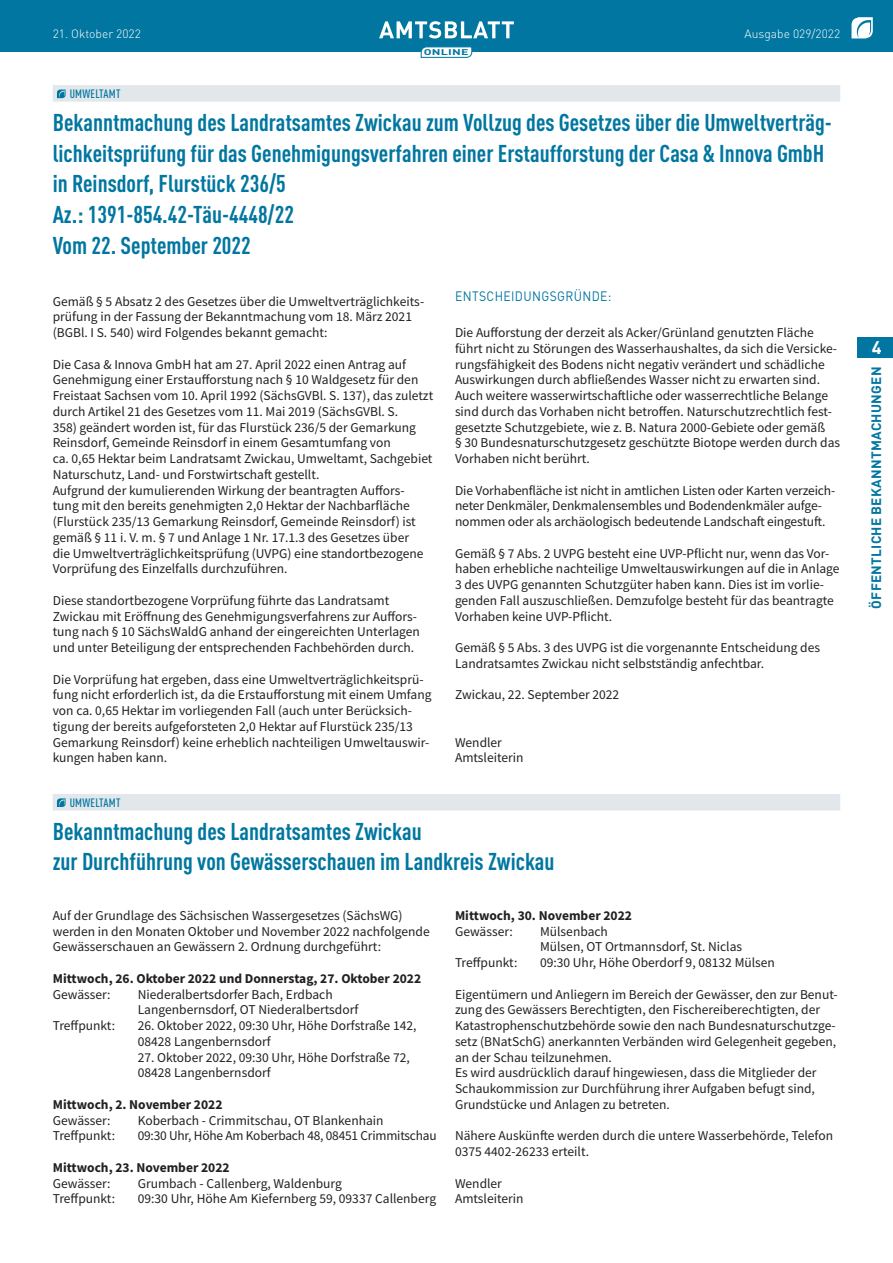
<style>
.page{position:relative;width:893px;height:1263px;background:#fff}
.page>*{position:absolute;margin:0;border:0;box-sizing:border-box;transform-origin:0 0}
.t1{font:700 condensed 24px/30.8px "DIN Pro";color:#0076a0}
.t2{font:700 18px "DIN Pro";color:#fff}
.t3{font:13.5px/15.8px "Source Sans Pro";color:#231f20}
.t4{font:700 13.5px "Source Sans Pro";color:#231f20}
.t5{font:700 13.5px "DIN Pro";letter-spacing:.02em;color:#0076a0}
.t6{font:13.5px "DIN Pro";letter-spacing:.03em;color:#0076a0;scale:.9 1}
.t7{font:300 12px "DIN Pro";color:#fff}
.t8{font:500 condensed 12px "DIN Pro";letter-spacing:.02em;color:#0076a0}
.t9{font:700 8.25px "DIN Pro";letter-spacing:.02em;color:#0076a0;scale:1.5 1}
</style>
<div class="page">
<div style="left:0;top:0;width:893px;height:51px;background:#0076a0"></div>
<svg style="left:851px;top:17px;width:22px;height:21px"></svg>
<svg style="left:379px;top:21px;width:135px;height:17px"></svg>
<svg style="left:421px;top:47px;width:51px;height:11px"></svg>
<div style="left:857px;top:337px;width:36px;height:21px;background:#0076a0"></div>
<div style="left:53px;top:85px;width:787px;height:17px;background:#e1e7ea"></div>
<svg style="left:57px;top:90px;width:9px;height:8px"></svg>
<div style="left:53px;top:794px;width:787px;height:16px;background:#e1e7ea"></div>
<svg style="left:57px;top:798px;width:9px;height:9px"></svg>
<p class="t7" style="left:53px;top:25px;width:90px">21. Oktober 2022</p>
<p class="t7" style="left:745px;top:25px;width:97px">Ausgabe 029/2022</p>
<p class="t9" style="left:424px;top:45px;width:31px">ONLINE</p>
<p class="t8" style="left:70px;top:85px;width:52px">UMWELTAMT</p>
<p class="t1" style="left:53px;top:105px;width:781px">Bekanntmachung des Landratsamtes Zwickau zum Vollzug des Gesetzes über die Umweltverträg&shy;lichkeitsprüfung für das Genehmigungsverfahren einer Erstaufforstung der Casa &amp; Innova GmbH in Reinsdorf, Flurstück 236/5<br>Az.: 1391-854.42-Täu-4448/22<br>Vom 22. September 2022</p>
<p class="t3" style="left:53px;top:293px;width:373px">Gemäß § 5 Absatz 2 des Gesetzes über die Umweltverträglichkeits&shy;prüfung in der Fassung der Bekanntmachung vom 18. März 2021 (BGBl. I S. 540) wird Folgendes bekannt gemacht:</p>
<p class="t3" style="left:53px;top:356px;width:382px">Die Casa &amp; Innova GmbH hat am 27. April 2022 einen Antrag auf Genehmigung einer Erstaufforstung nach § 10 Waldgesetz für den Freistaat Sachsen vom 10. April 1992 (SächsGVBl. S. 137), das zuletzt durch Artikel 21 des Gesetzes vom 11. Mai 2019 (SächsGVBl. S.<br>358) geändert worden ist, für das Flurstück 236/5 der Gemarkung Reinsdorf, Gemeinde Reinsdorf in einem Gesamtumfang von<br>ca. 0,65 Hektar beim Landratsamt Zwickau, Umweltamt, Sachgebiet Naturschutz, Land- und Forstwirtschaft gestellt.<br>Aufgrund der kumulierenden Wirkung der beantragten Auffors&shy;tung mit den bereits genehmigten 2,0 Hektar der Nachbarfläche (Flurstück 235/13 Gemarkung Reinsdorf, Gemeinde Reinsdorf) ist gemäß § 11 i. V. m. § 7 und Anlage 1 Nr. 17.1.3 des Gesetzes über<br>die Umweltverträglichkeitsprüfung (UVPG) eine standortbezogene Vorprüfung des Einzelfalls durchzuführen.</p>
<p class="t3" style="left:53px;top:592px;width:369px">Diese standortbezogene Vorprüfung führte das Landratsamt Zwickau mit Eröffnung des Genehmigungsverfahrens zur Auffors&shy;tung nach § 10 SächsWaldG anhand der eingereichten Unterlagen und unter Beteiligung der entsprechenden Fachbehörden durch.</p>
<p class="t3" style="left:53px;top:671px;width:380px">Die Vorprüfung hat ergeben, dass eine Umweltverträglichkeitsprü&shy;fung nicht erforderlich ist, da die Erstaufforstung mit einem Umfang von ca. 0,65 Hektar im vorliegenden Fall (auch unter Berücksich&shy;tigung der bereits aufgeforsteten 2,0 Hektar auf Flurstück 235/13<br>Gemarkung Reinsdorf) keine erheblich nachteiligen Umweltauswir&shy;kungen haben kann.</p>
<p class="t6" style="left:455px;top:286px;width:175px">ENTSCHEIDUNGSGRÜNDE:</p>
<p class="t3" style="left:455px;top:325px;width:387px">Die Aufforstung der derzeit als Acker/Grünland genutzten Fläche führt nicht zu Störungen des Wasserhaushaltes, da sich die Versicke&shy;rungsfähigkeit des Bodens nicht negativ verändert und schädliche Auswirkungen durch abfließendes Wasser nicht zu erwarten sind.<br>Auch weitere wasserwirtschaftliche oder wasserrechtliche Belange sind durch das Vorhaben nicht betroffen. Naturschutzrechtlich fest&shy;gesetzte Schutzgebiete, wie z. B. Natura 2000-Gebiete oder gemäß<br>§ 30 Bundesnaturschutzgesetz geschützte Biotope werden durch das Vorhaben nicht berührt.</p>
<p class="t3" style="left:455px;top:482px;width:382px">Die Vorhabenfläche ist nicht in amtlichen Listen oder Karten verzeich&shy;neter Denkmäler, Denkmalensembles und Bodendenkmäler aufge&shy;nommen oder als archäologisch bedeutende Landschaft eingestuft.</p>
<p class="t3" style="left:455px;top:545px;width:386px">Gemäß § 7 Abs. 2 UVPG besteht eine UVP-Pflicht nur, wenn das Vor&shy;haben erhebliche nachteilige Umweltauswirkungen auf die in Anlage 3 des UVPG genannten Schutzgüter haben kann. Dies ist im vorlie&shy;genden Fall auszuschließen. Demzufolge besteht für das beantragte Vorhaben keine UVP-Pflicht.</p>
<p class="t3" style="left:455px;top:640px;width:367px">Gemäß § 5 Abs. 3 des UVPG ist die vorgenannte Entscheidung des<br>Landratsamtes Zwickau nicht selbstständig anfechtbar.</p>
<p class="t3" style="left:455px;top:687px;width:166px">Zwickau, 22. September 2022</p>
<p class="t3" style="left:455px;top:734px;width:70px">Wendler<br>Amtsleiterin</p>
<p class="t8" style="left:70px;top:794px;width:52px">UMWELTAMT</p>
<h1 class="t1" style="left:53px;top:814px;width:503px">Bekanntmachung des Landratsamtes Zwickau<br>zur Durchführung von Gewässerschauen im Landkreis Zwickau</h1>
<p class="t3" style="left:53px;top:907px;width:378px">Auf der Grundlage des Sächsischen Wassergesetzes (SächsWG) werden in den Monaten Oktober und November 2022 nachfolgende<br>Gewässerschauen an Gewässern 2. Ordnung durchgeführt:</p>
<p class="t4" style="left:53px;top:969px;width:370px">Mittwoch, 26. Oktober 2022 und Donnerstag, 27. Oktober 2022</p>
<p class="t3" style="left:53px;top:986px;width:59px">Gewässer:</p>
<p class="t3" style="left:138px;top:986px;width:222px">Niederalbertsdorfer Bach, Erdbach<br>Langenbernsdorf, OT Niederalbertsdorf</p>
<p class="t3" style="left:53px;top:1018px;width:64px">Treffpunkt:</p>
<p class="t3" style="left:138px;top:1018px;width:280px">26. Oktober 2022, 09:30 Uhr, Höhe Dorfstraße 142,<br>08428 Langenbernsdorf</p>
<p class="t3" style="left:138px;top:1049px;width:274px">27. Oktober 2022, 09:30 Uhr, Höhe Dorfstraße 72,<br>08428 Langenbernsdorf</p>
<p class="t4" style="left:53px;top:1095px;width:171px">Mittwoch, 2. November 2022</p>
<p class="t3" style="left:53px;top:1112px;width:59px">Gewässer:</p>
<p class="t3" style="left:138px;top:1112px;width:247px">Koberbach - Crimmitschau, OT Blankenhain</p>
<p class="t3" style="left:53px;top:1128px;width:64px">Treffpunkt:</p>
<p class="t3" style="left:138px;top:1128px;width:300px">09:30 Uhr, Höhe Am Koberbach 48, 08451 Crimmitschau</p>
<p class="t4" style="left:53px;top:1158px;width:178px">Mittwoch, 23. November 2022</p>
<p class="t3" style="left:53px;top:1175px;width:59px">Gewässer:</p>
<p class="t3" style="left:138px;top:1175px;width:206px">Grumbach - Callenberg, Waldenburg</p>
<p class="t3" style="left:53px;top:1191px;width:64px">Treffpunkt:</p>
<p class="t3" style="left:138px;top:1191px;width:300px">09:30 Uhr, Höhe Am Kiefernberg 59, 09337 Callenberg</p>
<p class="t4" style="left:455px;top:906px;width:178px">Mittwoch, 30. November 2022</p>
<p class="t3" style="left:455px;top:923px;width:59px">Gewässer:</p>
<p class="t3" style="left:540px;top:923px;width:204px">Mülsenbach<br>Mülsen, OT Ortmannsdorf, St. Niclas</p>
<p class="t3" style="left:455px;top:955px;width:64px">Treffpunkt:</p>
<p class="t3" style="left:540px;top:955px;width:236px">09:30 Uhr, Höhe Oberdorf 9, 08132 Mülsen</p>
<p class="t3" style="left:455px;top:986px;width:384px">Eigentümern und Anliegern im Bereich der Gewässer, den zur Benut&shy;zung des Gewässers Berechtigten, den Fischereiberechtigten, der Katastrophenschutzbehörde sowie den nach Bundesnaturschutzge&shy;setz (BNatSchG) anerkannten Verbänden wird Gelegenheit gegeben, an der Schau teilzunehmen.<br>Es wird ausdrücklich darauf hingewiesen, dass die Mitglieder der Schaukommission zur Durchführung ihrer Aufgaben befugt sind, Grundstücke und Anlagen zu betreten.</p>
<p class="t3" style="left:455px;top:1128px;width:380px">Nähere Auskünfte werden durch die untere Wasserbehörde, Telefon<br>0375 4402-26233 erteilt.</p>
<p class="t3" style="left:455px;top:1175px;width:70px">Wendler<br>Amtsleiterin</p>
<h2 class="t2" style="left:872px;top:333px;width:11px">4</h2>
<p class="t5" style="left:865px;top:609px;width:243px;rotate:-90deg">ÖFFENTLICHE BEKANNTMACHUNGEN</p>
</div>
